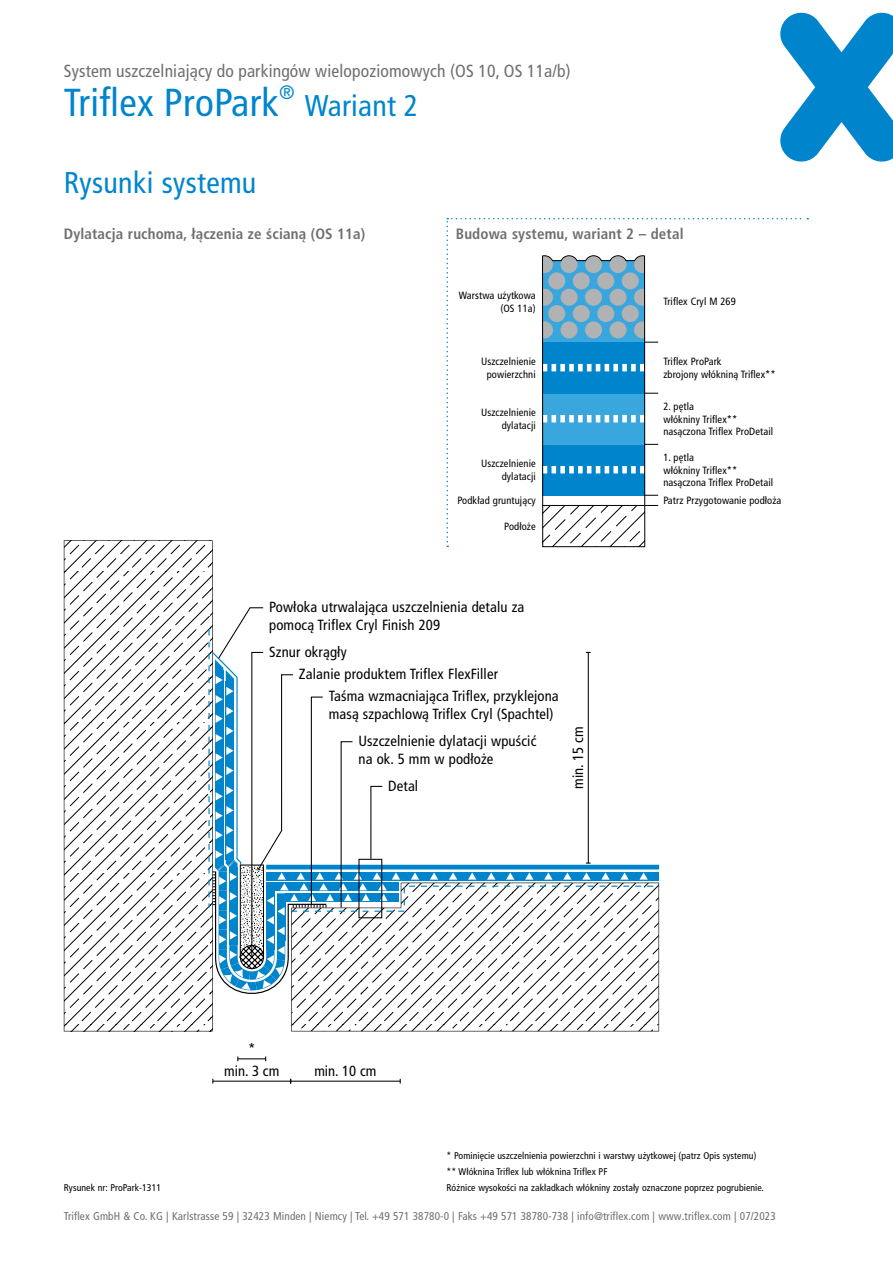
<style>
.page{position:relative;width:893px;height:1263px;background:#fff}
.page>*{position:absolute;margin:0;border:0;box-sizing:border-box;transform-origin:0 0}
.t1{font:condensed 39px "Frutiger LT Pro";letter-spacing:.01em;color:#0085cd}
.t2{font:condensed 30px "Frutiger LT Pro";letter-spacing:.01em;color:#0085cd}
.t3{font:condensed 17.55px "Frutiger LT Pro";letter-spacing:.01em;color:#6f6f6e}
.t4{font:700 condensed 15px "Frutiger LT Pro";letter-spacing:.01em;color:#6f6f6e}
.t5{font:condensed 14.7px/17.9px "Frutiger LT Pro";letter-spacing:.01em;color:#000}
.t6{font:condensed 11.25px "Frutiger LT Pro";letter-spacing:.01em;color:#6f6f6e}
.t7{font:condensed 10.5px/12.8px "Frutiger LT Pro";letter-spacing:.01em;color:#000;text-align:right}
.t8{font:condensed 9.75px/15.9px "Frutiger LT Pro";letter-spacing:.01em;color:#000}
</style>
<div class="page">
<svg style="left:780px;top:13px;width:113px;height:149px"></svg>
<svg style="left:64px;top:540px;width:149px;height:491px"></svg>
<svg style="left:291px;top:1005px;width:368px;height:26px"></svg>
<svg style="left:237px;top:1056px;width:29px;height:5px"></svg>
<hr style="left:213px;top:1081px;width:78px;height:1px;background:#000">
<hr style="left:291px;top:1081px;width:109px;height:1px;background:#000">
<svg style="left:208px;top:607px;width:451px;height:398px"></svg>
<svg style="left:446px;top:218px;width:362px;height:329px"></svg>
<h3 class="t3" style="left:64px;top:61px;width:508px">System uszczelniający do parkingów wielopoziomowych (OS 10, OS 11a/b)</h3>
<h1 class="t1" style="left:64px;top:80px;width:233px">Triflex ProPark<sup>®</sup></h1>
<h2 class="t2" style="left:305px;top:88px;width:115px">Wariant 2</h2>
<h2 class="t2" style="left:64px;top:165px;width:194px">Rysunki systemu</h2>
<h3 class="t4" style="left:64px;top:224px;width:303px">Dylatacja ruchoma, łączenia ze ścianą (OS 11a)</h3>
<h3 class="t4" style="left:456px;top:224px;width:229px">Budowa systemu, wariant 2 – detal</h3>
<p class="t7" style="left:459px;top:289px;width:78px">Warstwa użytkowa (OS 11a)</p>
<p class="t7" style="left:663px;top:295px;width:74px">Triflex Cryl M 269</p>
<p class="t7" style="left:481px;top:355px;width:56px;text-align:center">Uszczelnienie powierzchni</p>
<p class="t7" style="left:663px;top:355px;width:114px;text-align:left">Triflex ProPark<br>zbrojony włókniną Triflex**</p>
<p class="t7" style="left:481px;top:406px;width:56px">Uszczelnienie dylatacji</p>
<p class="t7" style="left:663px;top:400px;width:111px;text-align:left">2. pętla<br>włókniny Triflex** nasączona Triflex ProDetail</p>
<p class="t7" style="left:481px;top:457px;width:56px">Uszczelnienie dylatacji</p>
<p class="t7" style="left:663px;top:451px;width:111px;text-align:left">1. pętla<br>włókniny Triflex** nasączona Triflex ProDetail</p>
<p class="t7" style="left:458px;top:494px;width:80px">Podkład gruntujący</p>
<p class="t7" style="left:504px;top:520px;width:33px">Podłoże</p>
<p class="t7" style="left:663px;top:494px;width:120px">Patrz Przygotowanie podłoża</p>
<h3 class="t5" style="left:269px;top:598px;width:257px">Powłoka utrwalająca uszczelnienia detalu za pomocą Triflex Cryl Finish 209</h3>
<h3 class="t5" style="left:299px;top:640px;width:201px;line-height:22.4px;text-indent:-30px">Sznur okrągły<br>Zalanie produktem Triflex FlexFiller</h3>
<h3 class="t5" style="left:329px;top:687px;width:232px">Taśma wzmacniająca Triflex, przyklejona masą szpachlową Triflex Cryl (Spachtel)</h3>
<h3 class="t5" style="left:358px;top:732px;width:179px">Uszczelnienie dylatacji wpuścić na ok. 5 mm w podłoże</h3>
<h3 class="t5" style="left:388px;top:777px;width:31px">Detal</h3>
<h3 class="t5" style="left:569px;top:789px;width:64px;rotate:-90deg">min. 15 cm</h3>
<h3 class="t5" style="left:224px;top:1037px;width:57px;line-height:22.4px;text-align:center">*<br>min. 3 cm</h3>
<h3 class="t5" style="left:314px;top:1062px;width:64px">min. 10 cm</h3>
<p class="t8" style="left:446px;top:1147px;width:311px">* Pominięcie uszczelnienia powierzchni i warstwy użytkowej (patrz Opis systemu) ** Włóknina Triflex lub włóknina Triflex PF</p>
<p class="t8" style="left:64px;top:1179px;width:99px">Rysunek nr: ProPark-1311</p>
<p class="t8" style="left:446px;top:1179px;width:319px">Różnice wysokości na zakładkach włókniny zostały oznaczone poprzez pogrubienie.</p>
<p class="t6" style="left:64px;top:1210px;width:713px">Triflex GmbH &amp; Co. KG | Karlstrasse 59 | 32423 Minden | Niemcy | Tel. +49 571 38780-0 | Faks +49 571 38780-738 | info@triflex.com | www.triflex.com | 07/2023</p>
</div>
